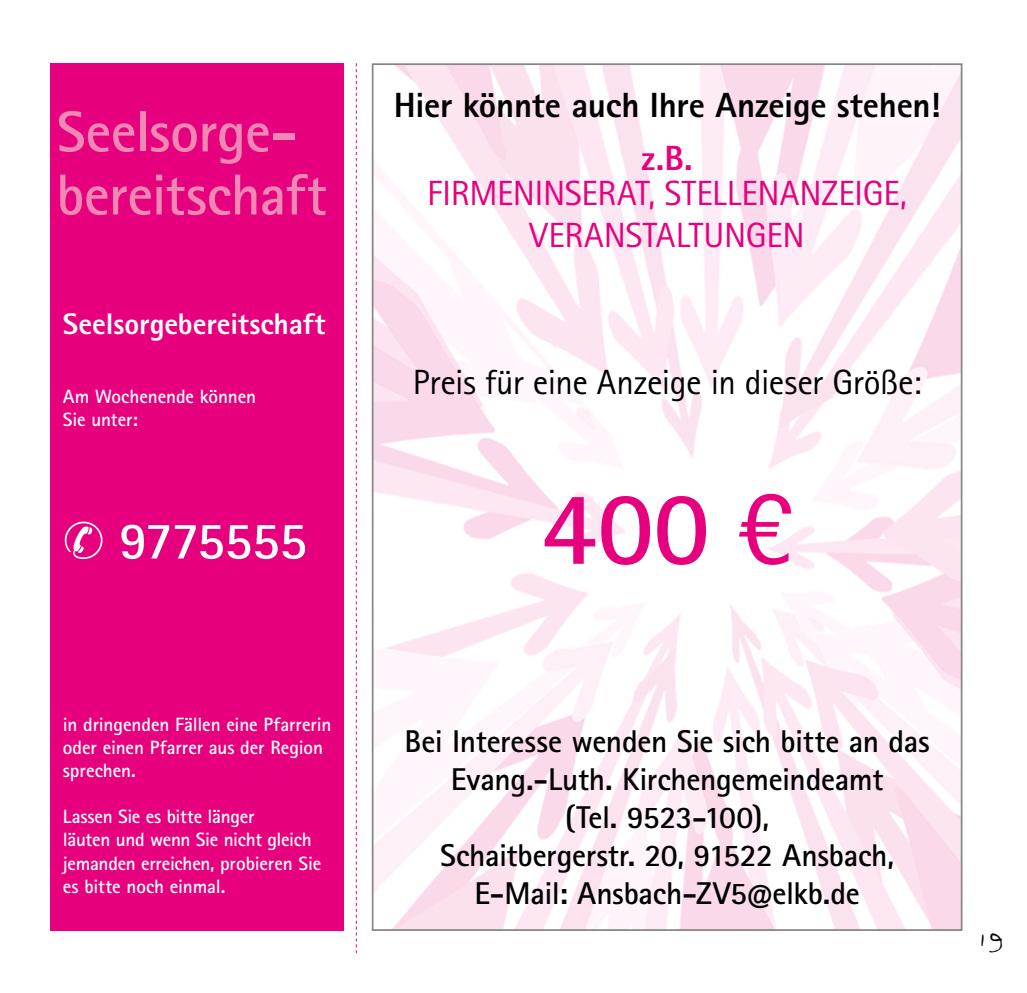
<style>
.page{position:relative;width:1027px;height:993px;background:#fff}
.page>*{position:absolute;margin:0;border:0;box-sizing:border-box;transform-origin:0 0}
.t1{font:700 105px "Rotis Sans Serif Pro";color:#e6007d}
.t2{font:700 57.75px/63px "Rotis Sans Serif Pro";letter-spacing:-.01em;color:#f088b6}
.t3{font:700 52.5px "Rotis Sans Serif Pro";letter-spacing:-.025em;color:#fff}
.t4{font:42px "Justlefthand Pro";color:#000}
.t5{font:35px/42px "Rotis Sans Serif Pro";letter-spacing:-.01em;color:#e6007d;text-align:center}
.t6{font:35px "Rotis Sans Serif Pro";letter-spacing:-.015em;color:#000}
.t7{font:800 35px "Rotis Sans Serif Pro";letter-spacing:-.01em;color:#000}
.t8{font:800 35px "Rotis Sans Serif Pro";color:#e6007d}
.t9{font:700 31.5px/37.8px "Rotis Sans Serif Pro";letter-spacing:-.01em;color:#000;text-align:center}
.t10{font:800 29.75px "Rotis Sans Serif Pro";color:#fff}
.t11{font:700 19.25px/23.1px "Rotis Sans Serif Pro";letter-spacing:-.01em;color:#fff}
.s1{font-weight:400}
</style>
<div class="page">
<img style="left:375px;top:66px;width:584px;height:861px">
<svg style="left:356px;top:63px;width:1px;height:889px"></svg>
<div style="left:51px;top:63px;width:293px;height:867px;background:#e6007d"></div>
<h2 class="t2" style="left:57px;top:100px;width:272px">Seelsorge&shy;bereitschaft</h2>
<h3 class="t10" style="left:63px;top:304px;width:264px">Seelsorgebereitschaft</h3>
<p class="t11" style="left:63px;top:384px;width:195px">Am Wochenende können<br>Sie unter:</p>
<h3 class="t3" style="left:119px;top:507px;width:190px">9775555</h3>
<p class="t11" style="left:63px;top:712px;width:270px">in dringenden Fällen eine Pfarrerin oder einen Pfarrer aus der Region sprechen.</p>
<p class="t11" style="left:63px;top:804px;width:260px">Lassen Sie es bitte länger<br>läuten und wenn Sie nicht gleich jemanden erreichen, probieren Sie es bitte noch einmal.</p>
<h3 class="t7" style="left:394px;top:83px;width:548px">Hier könnte auch Ihre Anzeige stehen!</h3>
<h3 class="t8" style="left:642px;top:135px;width:53px">z.B.</h3>
<h3 class="t5" style="left:427px;top:172px;width:481px">FIRMENINSERAT, STELLENANZEIGE,<br>VERANSTALTUNGEN</h3>
<h3 class="t6" style="left:413px;top:361px;width:510px">Preis für eine Anzeige in dieser Größe:</h3>
<h1 class="t1" style="left:541px;top:461px;width:254px">400 <span class="s1">€</span></h1>
<h3 class="t9" style="left:404px;top:722px;width:527px">Bei Interesse wenden Sie sich bitte an das<br>Evang.-Luth. Kirchengemeindeamt<br>(Tel. 9523-100),<br>Schaitbergerstr. 20, 91522 Ansbach,<br>E-Mail: Ansbach-ZV5@elkb.de</h3>
<h3 class="t4" style="left:976px;top:908px;width:29px">19</h3>
</div>
